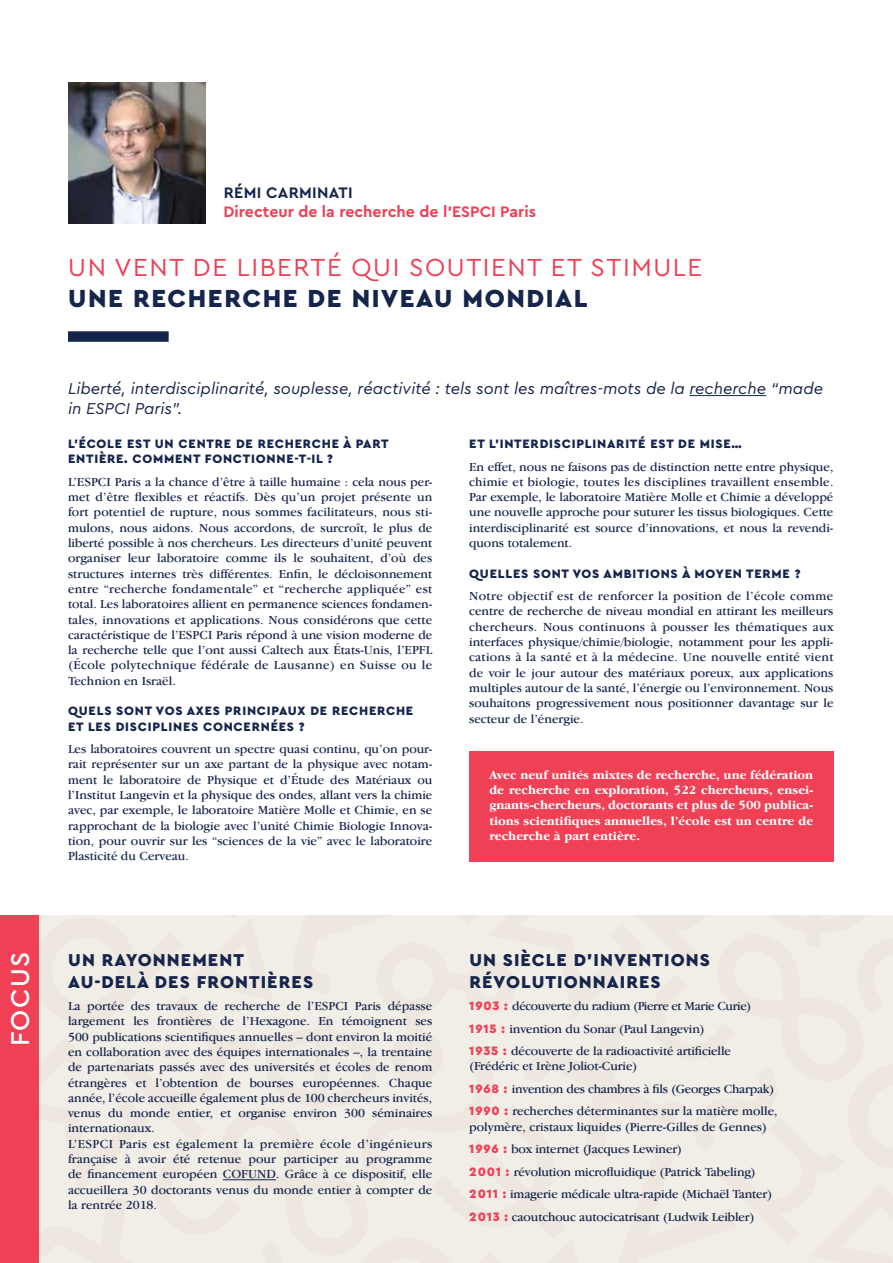
<style>
.page{position:relative;width:893px;height:1263px;background:#fff}
.page>*{position:absolute;margin:0;border:0;box-sizing:border-box;transform-origin:0 0}
.t1{font:500 27px "Cera PRO";letter-spacing:.055em;color:#fff}
.t2{font:25.8px "Cera PRO";letter-spacing:.06em;color:#ef4056}
.t3{font:900 25.8px "Cera PRO";letter-spacing:.06em;color:#16254c}
.t4{font:900 18px/21.6px "Cera PRO";letter-spacing:.06em;color:#16254c}
.t5{font:italic 16.5px/19.8px "Cera PRO";color:#16254c}
.t6{font:700 15.9px "Cera PRO";color:#ef4056}
.t7{font:700 15.9px "Cera PRO";letter-spacing:.02em;color:#16254c}
.t8{font:12.75px/15.3px "Garamond IT Cby BT";color:#16254c;text-align:justify}
.t9{font:700 12.75px/15.3px "Garamond IT Cby BT";color:#fff;text-align:justify}
.t10{font:900 12.75px/15.3px "Cera PRO";letter-spacing:.06em;color:#16254c}
.s1{font-family:"Cera PRO";font-weight:900;color:#ef4056}
</style>
<div class="page">
<div style="left:0;top:915px;width:893px;height:348px;background:#f1ede7"></div>
<div style="left:469px;top:751px;width:364px;height:111px;background:#ef4056"></div>
<div style="left:68px;top:331px;width:101px;height:11px;background:#16254c"></div>
<img style="left:68px;top:83px;width:137px;height:141px">
<div style="left:0;top:915px;width:38px;height:348px;background:#ef4056"></div>
<hr style="left:689px;top:395px;width:77px;height:1px;background:#16254c">
<hr style="left:223px;top:1179px;width:53px;height:1px;background:#16254c">
<h1 class="t1" style="left:2px;top:1046px;width:96px;rotate:-90deg">focus</h1>
<p class="t7" style="left:224px;top:182px;width:128px">Rémi Carminati</p>
<p class="t6" style="left:224px;top:201px;width:314px">Directeur de la recherche de l’ESPCI Paris</p>
<h2 class="t2" style="left:68px;top:250px;width:635px">UN VENT DE LI BERTÉ QUI SOUTI ENT ET STI MULE</h2>
<h2 class="t3" style="left:68px;top:281px;width:521px">UNE RECHERCHE DE NIVEAU MONDIAL</h2>
<p class="t5" style="left:68px;top:378px;width:756px">Liberté, interdisciplinarité, souplesse, réactivité : tels sont les maîtres-mots de la recherche “made in ESPCI Paris”.</p>
<p class="t10" style="left:68px;top:436px;width:322px">L’ÉCOLE EST UN CENTRE DE RECHERCHE À PART<br>ENTIÈRE. COMMENT FONCTIONNE-T-IL ?</p>
<p class="t8" style="left:68px;top:474px;width:366px">L’ESPCI Paris a la chance d’être à taille humaine : cela nous per&shy;met d’être flexibles et réactifs. Dès qu’un projet présente un fort potentiel de rupture, nous sommes facilitateurs, nous sti&shy;mulons, nous aidons. Nous accordons, de surcroît, le plus de liberté possible à nos chercheurs. Les directeurs d’unité peuvent organiser leur laboratoire comme ils le souhaitent, d’où des structures internes très différentes. Enfin, le décloisonnement entre “recherche fondamentale” et “recherche appliquée” est total. Les laboratoires allient en permanence sciences fondamen&shy;tales, innovations et applications. Nous considérons que cette caractéristique de l’ESPCI Paris répond à une vision moderne de la recherche telle que l’ont aussi Caltech aux États-Unis, l’EPFL (École polytechnique fédérale de Lausanne) en Suisse ou le Technion en Israël.</p>
<p class="t10" style="left:68px;top:703px;width:347px">QU ELS SONT VOS AXES PRINCIPAUX DE RECHERCHE<br>ET LES DISCIPLINES CONCERNÉES ?</p>
<p class="t8" style="left:68px;top:741px;width:366px">Les laboratoires couvrent un spectre quasi continu, qu’on pour&shy;rait représenter sur un axe partant de la physique avec notam&shy;ment le laboratoire de Physique et d’Étude des Matériaux ou l’Institut Langevin et la physique des ondes, allant vers la chimie avec, par exemple, le laboratoire Matière Molle et Chimie, en se rapprochant de la biologie avec l’unité Chimie Biologie Innova&shy;tion, pour ouvrir sur les “sciences de la vie” avec le laboratoire Plasticité du Cerveau.</p>
<h3 class="t4" style="left:68px;top:948px;width:246px">UN RAYONNEMENT<br>AU-DELÀ DES FRONTIÈRES</h3>
<p class="t8" style="left:68px;top:998px;width:366px;text-align:left">La portée des travaux de recherche de l’ESPCI Paris dépasse largement les frontières de l’Hexagone. En témoignent ses 500 publications scientifiques annuelles – dont environ la moitié en collaboration avec des équipes internationales –, la trentaine de partenariats passés avec des universités et écoles de renom étrangères et l’obtention de bourses européennes. Chaque année, l’école accueille également plus de 100 chercheurs invités, venus du monde entier, et organise environ 300 séminaires internationaux.<br>L’ESPCI Paris est également la première école d’ingénieurs française à avoir été retenue pour participer au programme de financement européen COFUND. Grâce à ce dispositif, elle accueillera 30 doctorants venus du monde entier à compter de la rentrée 2018.</p>
<p class="t10" style="left:469px;top:436px;width:274px">ET L’INTERDISCIPLINARITÉ EST DE MISE…</p>
<p class="t8" style="left:469px;top:458px;width:366px">En effet, nous ne faisons pas de distinction nette entre physique, chimie et biologie, toutes les disciplines travaillent ensemble.<br>Par exemple, le laboratoire Matière Molle et Chimie a développé une nouvelle approche pour suturer les tissus biologiques. Cette interdisciplinarité est source d’innovations, et nous la revendi&shy;quons totalement.</p>
<p class="t10" style="left:469px;top:565px;width:333px">QU ELLES SONT VOS AMBITIONS À MOYEN TERME ?</p>
<p class="t8" style="left:469px;top:588px;width:366px">Notre objectif est de renforcer la position de l’école comme centre de recherche de niveau mondial en attirant les meilleurs chercheurs. Nous continuons à pousser les thématiques aux interfaces physique/chimie/biologie, notamment pour les appli&shy;cations à la santé et à la médecine. Une nouvelle entité vient de voir le jour autour des matériaux poreux, aux applications multiples autour de la santé, l’énergie ou l’environnement. Nous souhaitons progressivement nous positionner davantage sur le secteur de l’énergie.</p>
<p class="t9" style="left:489px;top:767px;width:325px">Avec neuf unités mixtes de recherche, une fédération de recherche en exploration, 522 chercheurs, ensei&shy;gnants-chercheurs, doctorants et plus de 500 publica&shy;tions scientifiques annuelles, l’école est un centre de recherche à part entière.</p>
<h3 class="t4" style="left:469px;top:948px;width:242px">UN SIÈCLE D’INVENTIONS<br>RÉVOLUTIONNAIRES</h3>
<p class="t8" style="left:469px;top:994px;width:284px;line-height:22.5px;text-align:left"><span class="s1">1903 :</span> découverte du radium (Pierre et Marie Curie)<br><span class="s1">1915 :</span> invention du Sonar (Paul Langevin)<br><span class="s1">1935 :</span> découverte de la radioactivité artificielle</p>
<p class="t8" style="left:469px;top:1055px;width:310px;line-height:22.5px;text-align:left">(Frédéric et Irène Joliot-Curie)<br><span class="s1">1968 :</span> invention des chambres à fils (Georges Charpak)<br><span class="s1">1990 :</span> recherches déterminantes sur la matière molle,</p>
<p class="t8" style="left:469px;top:1115px;width:305px;line-height:22.5px;text-align:left">polymère, cristaux liquides (Pierre-Gilles de Gennes)<br><span class="s1">1996 :</span> box internet (Jacques Lewiner)<br><span class="s1">2001 :</span> révolution microfluidique (Patrick Tabeling)<br><span class="s1">2011 :</span> imagerie médicale ultra-rapide (Michaël Tanter)<br><span class="s1">2013 :</span> caoutchouc autocicatrisant (Ludwik Leibler)</p>
</div>
